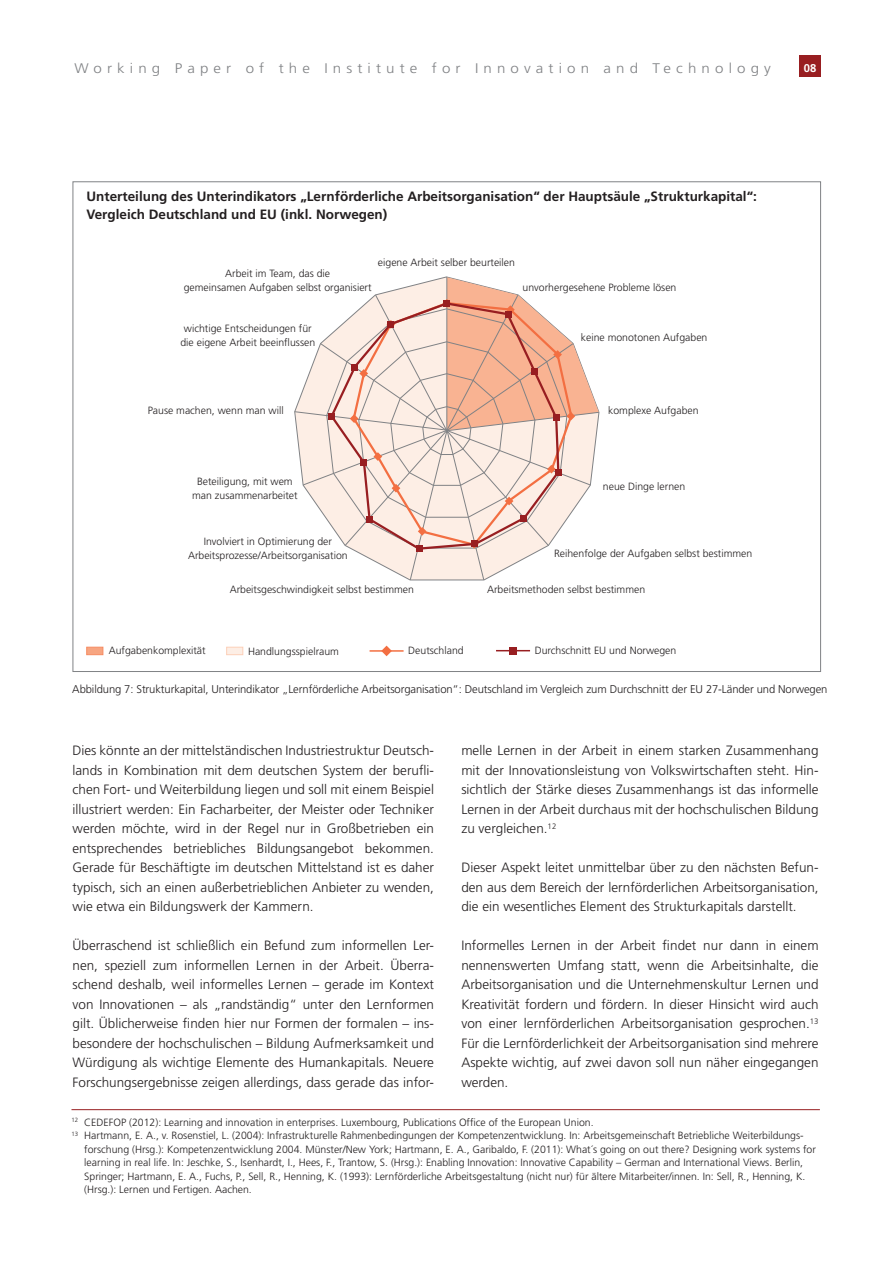
<style>
.page{position:relative;width:893px;height:1263px;background:#fff}
.page>*{position:absolute;margin:0;border:0;box-sizing:border-box;transform-origin:0 0}
.t1{font:300 13.95px "Frutiger LT";letter-spacing:.34em;color:#808285;scale:1.08 1}
.t2{font:300 13.5px/19.5px "Frutiger LT";color:#231f20;text-align:justify}
.t3{font:700 13.5px/18px "Frutiger LT";color:#231f20}
.t4{font:300 11.25px "Frutiger LT";letter-spacing:-.01em;color:#231f20}
.t5{font:700 11.25px "Frutiger LT";color:#fff}
.t6{font:300 10.5px/13.5px "Frutiger LT";color:#231f20;text-align:center}
</style>
<div class="page">
<div style="left:799px;top:55px;width:22px;height:22px;background:#981e21"></div>
<hr style="left:71px;top:1109px;width:749px;height:1px;background:#981e21">
<div style="left:509px;top:647px;width:8px;height:7px;background:#981e21"></div>
<hr style="left:496px;top:650px;width:34px;height:1px;background:#981e21">
<svg style="left:382px;top:646px;width:9px;height:10px"></svg>
<hr style="left:370px;top:650px;width:34px;height:2px;background:#f36f42">
<div style="left:226px;top:647px;width:17px;height:8px;background:#fdeee5;border:1px solid #fcd0b9"></div>
<div style="left:87px;top:647px;width:16px;height:8px;background:#f7a581;border:1px solid #f68b61"></div>
<svg style="left:294px;top:277px;width:305px;height:303px"></svg>
<p class="t1" style="left:74px;top:60px;width:646px">Working Paper of the Institute for Innovation and Technology</p>
<p class="t5" style="left:804px;top:62px;width:14px">08</p>
<p class="t3" style="left:87px;top:188px;width:672px">Unterteilung des Unterindikators „Lernförderliche Arbeitsorganisation“ der Hauptsäule „Strukturkapital“:<br>Vergleich Deutschland und EU (inkl. Norwegen)</p>
<p class="t6" style="left:378px;top:255px;width:139px">eigene Arbeit selber beurteilen</p>
<p class="t6" style="left:523px;top:281px;width:155px">unvorhergesehene Probleme lösen</p>
<p class="t6" style="left:581px;top:330px;width:128px">keine monotonen Aufgaben</p>
<p class="t6" style="left:184px;top:267px;width:189px">Arbeit im Team, das die<br>gemeinsamen Aufgaben selbst organisiert</p>
<p class="t6" style="left:180px;top:322px;width:136px">wichtige Entscheidungen für die eigene Arbeit beeinflussen</p>
<p class="t6" style="left:148px;top:404px;width:137px">Pause machen, wenn man will</p>
<p class="t6" style="left:192px;top:475px;width:107px">Beteiligung, mit wem man zusammenarbeitet</p>
<p class="t6" style="left:608px;top:404px;width:92px">komplexe Aufgaben</p>
<p class="t6" style="left:603px;top:480px;width:84px">neue Dinge lernen</p>
<p class="t6" style="left:188px;top:535px;width:161px">Involviert in Optimierung der<br>Arbeitsprozesse/Arbeitsorganisation</p>
<p class="t6" style="left:554px;top:546px;width:200px">Reihenfolge der Aufgaben selbst bestimmen</p>
<p class="t6" style="left:487px;top:582px;width:160px">Arbeitsmethoden selbst bestimmen</p>
<p class="t6" style="left:230px;top:582px;width:186px">Arbeitsgeschwindigkeit selbst bestimmen</p>
<p class="t6" style="left:109px;top:644px;width:98px">Aufgabenkomplexität</p>
<p class="t6" style="left:248px;top:644px;width:93px">Handlungsspielraum</p>
<p class="t6" style="left:408px;top:643px;width:57px">Deutschland</p>
<p class="t6" style="left:535px;top:643px;width:143px">Durchschnitt EU und Norwegen</p>
<p class="t4" style="left:72px;top:683px;width:757px">Abbildung 7: Strukturkapital, Unterindikator „Lernförderliche Arbeitsorganisation“: Deutschland im Vergleich zum Durchschnitt der EU 27-Länder und Norwegen</p>
<p class="t2" style="left:461px;top:741px;width:359px">melle Lernen in der Arbeit in einem starken Zusammenhang mit der Innovationsleistung von Volkswirtschaften steht. Hin&shy;sichtlich der Stärke dieses Zusammenhangs ist das informelle Lernen in der Arbeit durchaus mit der hochschulischen Bildung zu vergleichen.<sup>12</sup></p>
<p class="t2" style="left:461px;top:858px;width:359px">Dieser Aspekt leitet unmittelbar über zu den nächsten Befun&shy;den aus dem Bereich der lernförderlichen Arbeitsorganisation, die ein wesentliches Element des Strukturkapitals darstellt.</p>
<p class="t2" style="left:461px;top:936px;width:359px">Informelles Lernen in der Arbeit findet nur dann in einem nennenswerten Umfang statt, wenn die Arbeitsinhalte, die Arbeitsorganisation und die Unternehmenskultur Lernen und Kreativität fordern und fördern. In dieser Hinsicht wird auch von einer lernförderlichen Arbeitsorganisation gesprochen.<sup>13<br></sup>Für die Lernförderlichkeit der Arbeitsorganisation sind mehrere Aspekte wichtig, auf zwei davon soll nun näher eingegangen werden.</p>
<p class="t6" style="left:71px;top:1115px;width:524px"><sup>12</sup> CEDEFOP (2012): Learning and innovation in enterprises. Luxembourg, Publications Office of the European Union.</p>
<p class="t6" style="left:71px;top:1129px;width:734px"><sup>13</sup> Hartmann, E. A., v. Rosenstiel, L. (2004): Infrastrukturelle Rahmenbedingungen der Kompetenzentwicklung. In: Arbeitsgemeinschaft Betriebliche Weiterbildungs-</p>
<p class="t6" style="left:84px;top:1142px;width:733px">forschung (Hrsg.): Kompetenzentwicklung 2004. Münster/New York; Hartmann, E. A., Garibaldo, F. (2011): What´s going on out there? Designing work systems for</p>
<p class="t6" style="left:84px;top:1156px;width:720px">learning in real life. In: Jeschke, S., Isenhardt, I., Hees, F., Trantow, S. (Hrsg.): Enabling Innovation: Innovative Capability – German and International Views. Berlin,</p>
<p class="t6" style="left:84px;top:1169px;width:723px">Springer; Hartmann, E. A., Fuchs, P., Sell, R., Henning, K. (1993): Lernförderliche Arbeitsgestaltung (nicht nur) für ältere Mitarbeiter/innen. In: Sell, R., Henning, K.</p>
<p class="t6" style="left:84px;top:1183px;width:169px">(Hrsg.): Lernen und Fertigen. Aachen.</p>
<p class="t2" style="left:73px;top:741px;width:363px">Dies könnte an der mittelständischen Industriestruktur Deutsch&shy;lands in Kombination mit dem deutschen System der berufli&shy;chen Fort- und Weiterbildung liegen und soll mit einem Beispiel illustriert werden: Ein Facharbeiter, der Meister oder Techniker werden möchte, wird in der Regel nur in Großbetrieben ein entsprechendes betriebliches Bildungsangebot bekommen.<br>Gerade für Beschäftigte im deutschen Mittelstand ist es daher typisch, sich an einen außerbetrieblichen Anbieter zu wenden, wie etwa ein Bildungswerk der Kammern.</p>
<p class="t2" style="left:73px;top:936px;width:363px">Überraschend ist schließlich ein Befund zum informellen Ler&shy;nen, speziell zum informellen Lernen in der Arbeit. Überra&shy;schend deshalb, weil informelles Lernen – gerade im Kontext von Innovationen – als „randständig“ unter den Lernformen gilt. Üblicherweise finden hier nur Formen der formalen – ins&shy;besondere der hochschulischen – Bildung Aufmerksamkeit und Würdigung als wichtige Elemente des Humankapitals. Neuere Forschungsergebnisse zeigen allerdings, dass gerade das infor-</p>
</div>
